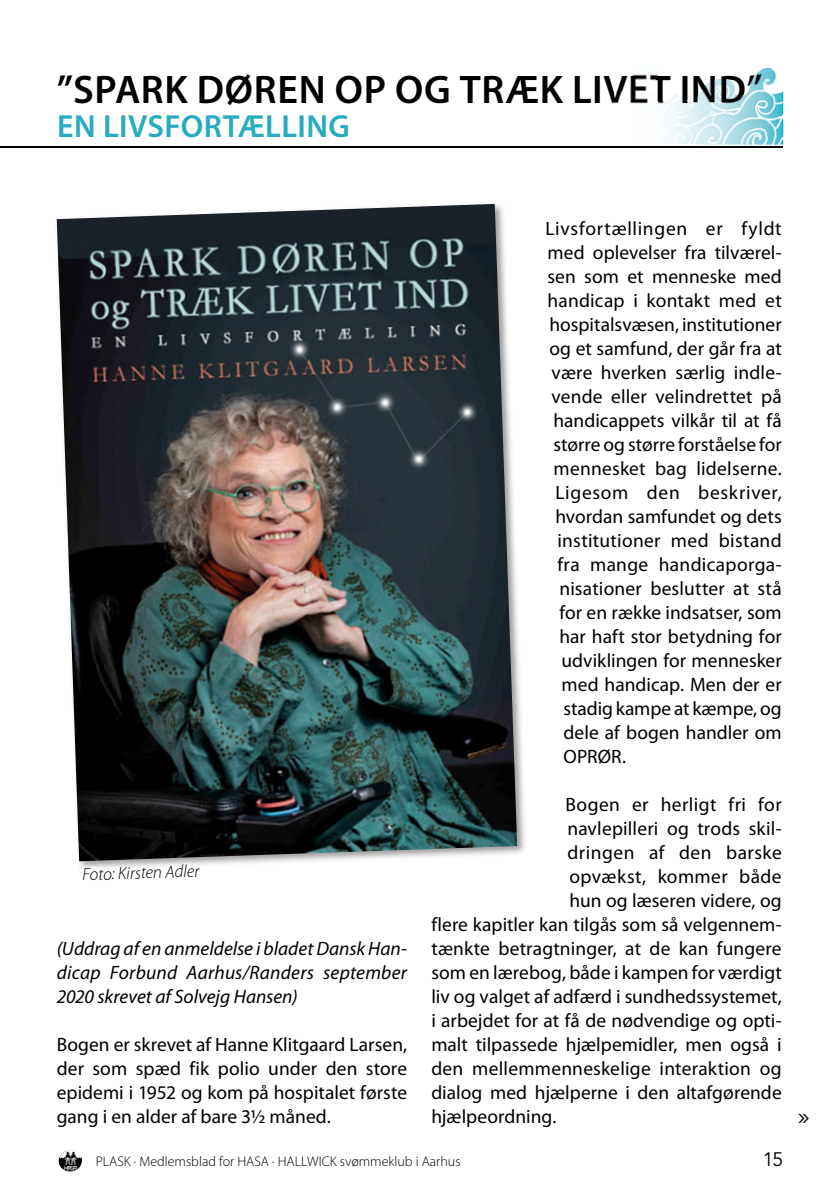
<style>
.page{position:relative;width:840px;height:1191px;background:#fff}
.page>*{position:absolute;margin:0;border:0;box-sizing:border-box;transform-origin:0 0}
.t1{font:600 40px "Myriad Pro";letter-spacing:.015em;color:#000}
.t2{font:600 32px "Myriad Pro";letter-spacing:.015em;color:#27abbf}
.t3{font:19.4px/24px "Myriad Pro";letter-spacing:.005em;color:#000;text-align:justify}
.t4{font:italic 19.4px/24px "Myriad Pro";letter-spacing:.005em;color:#000;text-align:justify}
.t5{font:19.4px "Myriad Pro";letter-spacing:.035em;color:#000}
.t6{font:19.4px "Myriad Pro";letter-spacing:.025em;color:#000}
.t7{font:19.4px "Avenir LT Std";color:#000}
.t8{font:italic 300 17.4px "Myriad Pro";color:#000}
.t9{font:300 17.4px "Signa OT";color:#000}
.t10{font:300 14px "Myriad Pro";color:#000}
</style>
<div class="page">
<hr style="left:0;top:147px;width:782px;height:1px;background:#000">
<img style="left:58px;top:1150px;width:14px;height:21px">
<svg style="left:664px;top:99px;width:26px;height:46px"></svg>
<img style="left:56px;top:219px;width:469px;height:650px">
<img style="left:57px;top:204px;width:460px;height:657px">
<img style="left:696px;top:68px;width:70px;height:34px">
<img style="left:610px;top:74px;width:62px;height:43px">
<h1 class="t1" style="left:57px;top:67px;width:707px">”SPARK DØREN OP OG TRÆK LIVET IND”</h1>
<h2 class="t2" style="left:57px;top:108px;width:294px">EN LIVSFORTÆLLING</h2>
<p class="t8" style="left:82px;top:865px;width:118px;rotate:-2deg">Foto: Kirsten Adler</p>
<p class="t4" style="left:57px;top:937px;width:352px">(Uddrag af en anmeldelse i bladet Dansk Han&shy;dicap Forbund Aarhus/Randers september 2020 skrevet af Solvejg Hansen)</p>
<p class="t3" style="left:57px;top:1033px;width:352px">Bogen er skrevet af Hanne Klitgaard Larsen, der som spæd fik polio under den store epidemi i 1952 og kom på hospitalet første gang i en alder af bare 3½ måned.</p>
<p class="t5" style="left:545px;top:218px;width:237px">Livsfortællingen er fyldt</p>
<p class="t3" style="left:547px;top:241px;width:235px">med oplevelser fra tilværel-</p>
<p class="t3" style="left:547px;top:265px;width:236px">sen som et menneske med</p>
<p class="t3" style="left:547px;top:289px;width:236px">handicap i kontakt med et</p>
<p class="t3" style="left:549px;top:313px;width:234px">hospitalsvæsen, institutioner</p>
<p class="t3" style="left:549px;top:337px;width:234px">og et samfund, der går fra at</p>
<p class="t3" style="left:551px;top:361px;width:231px">være hverken særlig indle-</p>
<p class="t3" style="left:551px;top:385px;width:232px">vende eller velindrettet på</p>
<p class="t3" style="left:553px;top:409px;width:229px">handicappets vilkår til at få</p>
<p class="t3" style="left:553px;top:433px;width:229px">større og større forståelse for</p>
<p class="t3" style="left:553px;top:457px;width:229px">mennesket bag lidelserne.</p>
<p class="t5" style="left:555px;top:482px;width:228px">Ligesom den beskriver,</p>
<p class="t3" style="left:555px;top:505px;width:228px">hvordan samfundet og dets</p>
<p class="t3" style="left:557px;top:529px;width:225px">institutioner med bistand</p>
<p class="t3" style="left:557px;top:553px;width:226px">fra mange handicaporga-</p>
<p class="t3" style="left:559px;top:577px;width:224px">nisationer beslutter at stå</p>
<p class="t3" style="left:559px;top:601px;width:224px">for en række indsatser, som</p>
<p class="t3" style="left:559px;top:625px;width:224px">har haft stor betydning for</p>
<p class="t3" style="left:561px;top:649px;width:221px">udviklingen for mennesker</p>
<p class="t3" style="left:561px;top:673px;width:221px">med handicap. Men der er</p>
<p class="t3" style="left:563px;top:697px;width:219px">stadig kampe at kæmpe, og</p>
<p class="t3" style="left:563px;top:721px;width:219px">dele af bogen handler om</p>
<p class="t3" style="left:563px;top:745px;width:64px">OPRØR.</p>
<p class="t3" style="left:565px;top:793px;width:218px">Bogen er herligt fri for</p>
<p class="t3" style="left:567px;top:817px;width:215px">navlepilleri og trods skil-</p>
<p class="t6" style="left:567px;top:842px;width:216px">dringen af den barske</p>
<p class="t3" style="left:569px;top:865px;width:213px">opvækst, kommer både</p>
<p class="t3" style="left:569px;top:889px;width:213px">hun og læseren videre, og</p>
<p class="t3" style="left:431px;top:913px;width:352px">flere kapitler kan tilgås som så velgennem-</p>
<p class="t3" style="left:431px;top:937px;width:351px">tænkte betragtninger, at de kan fungere</p>
<p class="t3" style="left:431px;top:961px;width:352px">som en lærebog, både i kampen for værdigt</p>
<p class="t3" style="left:431px;top:985px;width:352px">liv og valget af adfærd i sundhedssystemet,</p>
<p class="t3" style="left:431px;top:1009px;width:351px">i arbejdet for at få de nødvendige og opti-</p>
<p class="t3" style="left:431px;top:1033px;width:351px">malt tilpassede hjælpemidler, men også i</p>
<p class="t3" style="left:431px;top:1057px;width:352px">den mellemmenneskelige interaktion og</p>
<p class="t3" style="left:431px;top:1081px;width:351px">dialog med hjælperne i den altafgørende</p>
<p class="t3" style="left:431px;top:1105px;width:127px">hjælpeordning.</p>
<p class="t9" style="left:794px;top:1107px;width:16px">&gt;&gt;</p>
<p class="t10" style="left:96px;top:1153px;width:366px">PLASK · Medlemsblad for HASA · HALLWICK svømmeklub i Aarhus</p>
<p class="t7" style="left:762px;top:1147px;width:22px">15</p>
</div>
